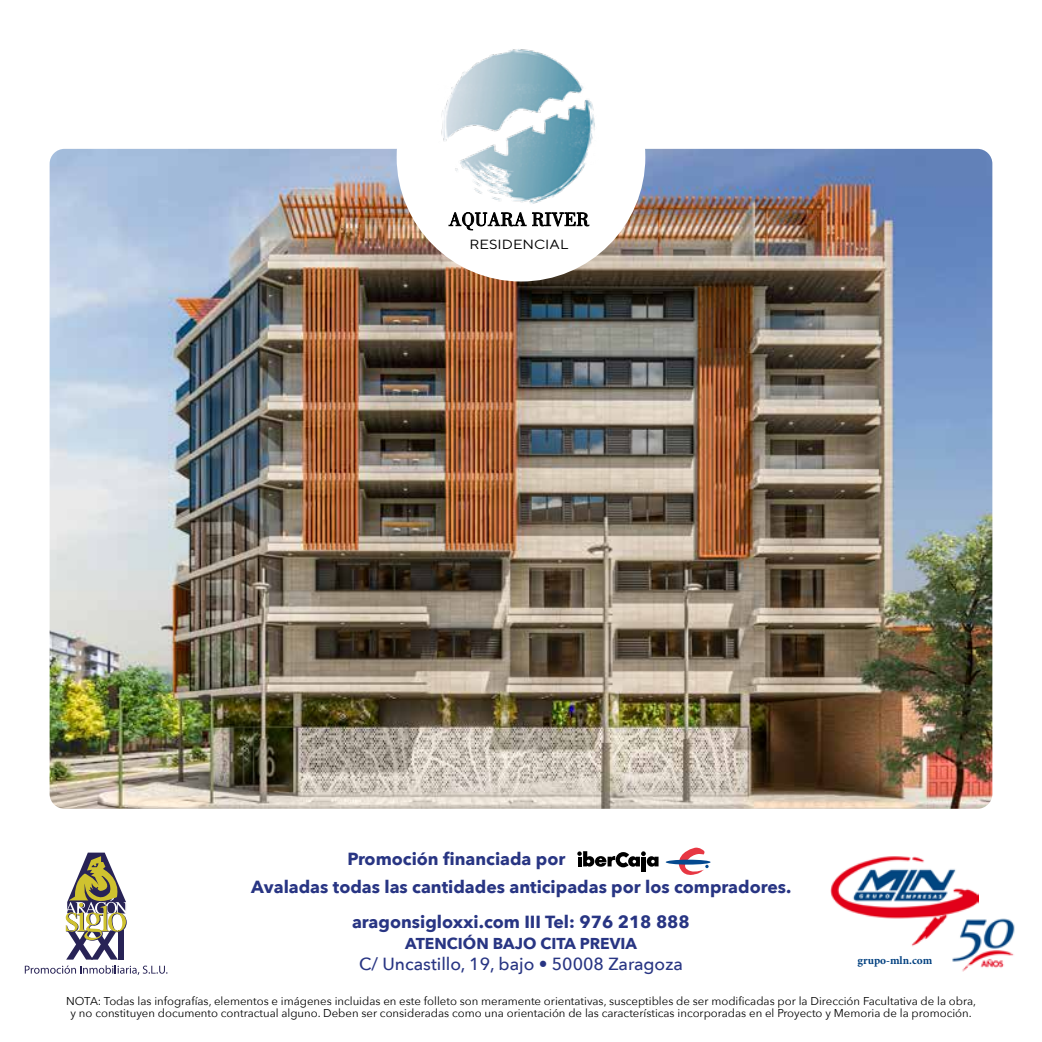
<style>
.page{position:relative;width:1042px;height:1042px;background:#fff}
.page>*{position:absolute;margin:0;border:0;box-sizing:border-box;transform-origin:0 0}
.t1{font:700 17.5px/28px "Avenir Next";color:#283583}
.t2{font:500 17.5px "Avenir Next";color:#283583}
.t3{font:700 15.75px "Avenir Next";color:#283583}
.t4{font:13.3px "TT Norms";color:#000;scale:1.12 1}
.t5{font:11.38px/12.2px "Avenir Next";color:#000;text-align:center}
.t6{font:700 11.38px "Minion Pro";color:#004080}
</style>
<div class="page">
<svg style="left:25px;top:965px;width:142px;height:10px"></svg>
<svg style="left:65px;top:852px;width:62px;height:107px"></svg>
<img style="left:830px;top:856px;width:148px;height:91px">
<img style="left:952px;top:918px;width:63px;height:54px">
<svg style="left:577px;top:851px;width:81px;height:16px"></svg>
<hr style="left:641px;top:856px;width:4px;height:15px;background:#000">
<svg style="left:678px;top:847px;width:30px;height:28px"></svg>
<div style="left:666px;top:859px;width:44px;height:5px;background:#04498f;border-radius:50%"></div>
<img style="left:50px;top:149px;width:942px;height:660px">
<div style="left:397px;top:33px;width:248px;height:248px;background:#fff;border-radius:50%"></div>
<img style="left:382px;top:49px;width:257px;height:159px">
<svg style="left:449px;top:212px;width:140px;height:19px"></svg>
<p class="t4" style="left:469px;top:236px;width:90px">RESIDENCIAL</p>
<h1 class="t1" style="left:251px;top:845px;width:542px;text-indent:96px">Promoción financiada por<br>Avaladas todas las cantidades anticipadas por los compradores.</h1>
<h1 class="t1" style="left:352px;top:908px;width:339px">aragonsigloxxi.com III Tel: 976 218 888</h1>
<h2 class="t3" style="left:405px;top:930px;width:233px">ATENCIÓN BAJO CITA PREVIA</h2>
<h1 class="t2" style="left:359px;top:949px;width:325px">C/ Uncastillo, 19, bajo • 50008 Zaragoza</h1>
<p class="t6" style="left:857px;top:952px;width:76px">grupo-mln.com</p>
<p class="t5" style="left:66px;top:994px;width:911px">NOTA: Todas las infografías, elementos e imágenes incluidas en este folleto son meramente orientativas, susceptibles de ser modificadas por la Dirección Facultativa de la obra, y no constituyen documento contractual alguno. Deben ser consideradas como una orientación de las características incorporadas en el Proyecto y Memoria de la promoción.</p>
</div>
